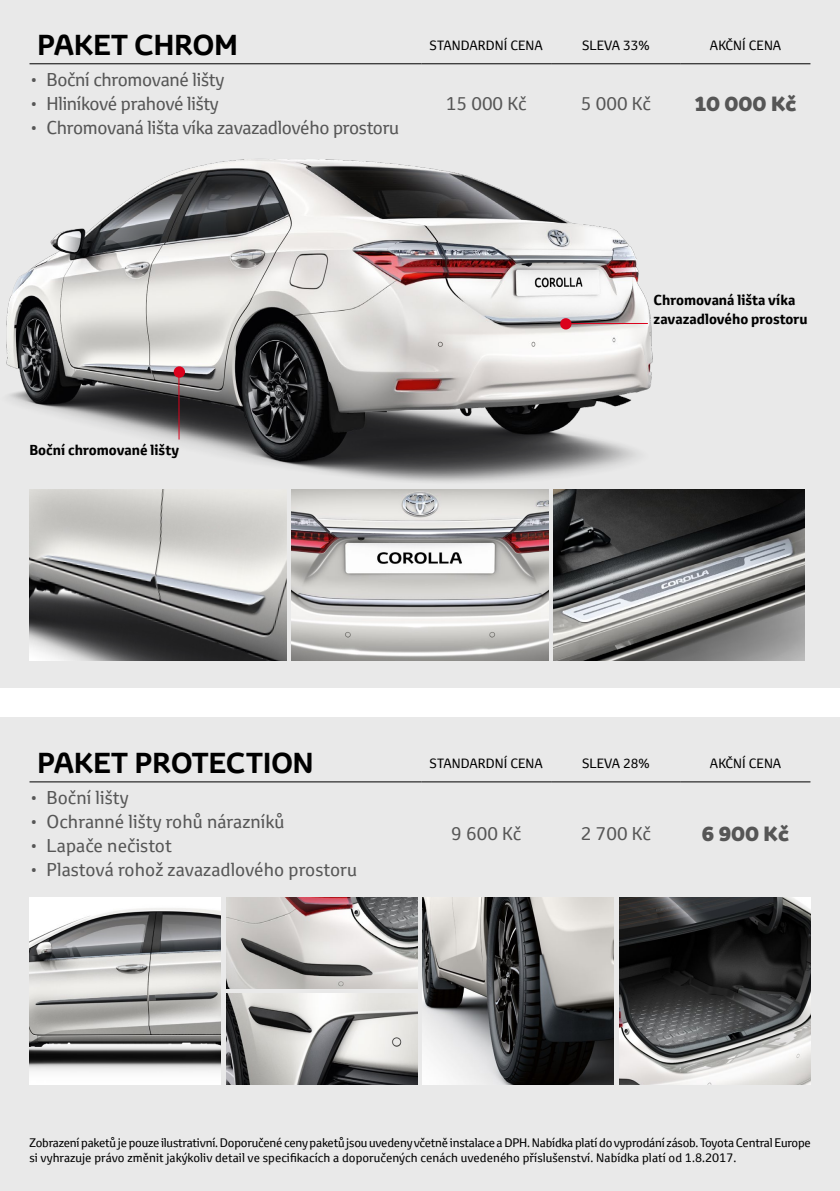
<style>
.page{position:relative;width:840px;height:1191px;background:#fff}
.page>*{position:absolute;margin:0;border:0;box-sizing:border-box;transform-origin:0 0}
.t1{font:700 28px "Toyota Display";color:#000}
.tab_normal{font:800 20px "Toyota Display";color:#565656}
.tab_normal-2{font:18px "Toyota Text";letter-spacing:-.015em;color:#565656}
.Caption_title{font:700 14px/19.2px "Toyota Text";color:#000}
.t2{font:13px "Toyota Text";color:#000}
.t3{font:12px/14.4px "Toyota Text";letter-spacing:-.02em;color:#000}
</style>
<div class="page">
<div style="left:0;top:0;width:839px;height:1191px;background:#e9e9e9"></div>
<img style="left:6px;top:159px;width:733px;height:338px">
<img style="left:29px;top:490px;width:257px;height:170px">
<img style="left:291px;top:490px;width:257px;height:170px">
<img style="left:553px;top:490px;width:251px;height:170px">
<img style="left:226px;top:897px;width:191px;height:91px">
<img style="left:29px;top:897px;width:191px;height:187px">
<img style="left:619px;top:897px;width:191px;height:187px">
<img style="left:227px;top:994px;width:190px;height:90px">
<img style="left:422px;top:897px;width:191px;height:187px">
<hr style="left:29px;top:63px;width:392px;height:1px;background:#000">
<hr style="left:421px;top:63px;width:129px;height:1px;background:#000">
<hr style="left:550px;top:63px;width:130px;height:1px;background:#000">
<hr style="left:680px;top:63px;width:130px;height:1px;background:#000">
<hr style="left:29px;top:781px;width:392px;height:1px;background:#000">
<hr style="left:421px;top:781px;width:129px;height:1px;background:#000">
<hr style="left:550px;top:781px;width:130px;height:1px;background:#000">
<hr style="left:680px;top:781px;width:130px;height:1px;background:#000">
<div style="left:0;top:688px;width:839px;height:29px;background:#fff"></div>
<hr style="left:178px;top:372px;width:1px;height:67px;background:#db021d">
<hr style="left:565px;top:323px;width:82px;height:1px;background:#db021d">
<div style="left:174px;top:367px;width:10px;height:10px;background:#db021d;border-radius:50%"></div>
<div style="left:173px;top:366px;width:12px;height:12px;border:2px solid #db021d;border-radius:50%"></div>
<div style="left:561px;top:319px;width:9px;height:9px;background:#db021d;border-radius:50%"></div>
<div style="left:560px;top:318px;width:11px;height:11px;border:2px solid #db021d;border-radius:50%"></div>
<p class="t1" style="left:37px;top:26px;width:201px">PAKET CHROM</p>
<p class="t2" style="left:429px;top:37px;width:115px">STANDARDNÍ CENA</p>
<p class="t2" style="left:581px;top:37px;width:69px">SLEVA 33%</p>
<p class="t2" style="left:709px;top:37px;width:73px">AKČNÍ CENA</p>
<p class="tab_normal-2" style="left:29px;top:67px;width:196px">• Boční chromované lišty</p>
<p class="tab_normal-2" style="left:29px;top:91px;width:191px">• Hliníkové prahové lišty</p>
<p class="tab_normal-2" style="left:29px;top:115px;width:371px">• Chromovaná lišta víka zavazadlového prostoru</p>
<p class="tab_normal-2" style="left:445px;top:91px;width:82px">15 000 Kč</p>
<p class="tab_normal-2" style="left:580px;top:91px;width:71px">5 000 Kč</p>
<p class="tab_normal" style="left:694px;top:89px;width:104px">10 000 Kč</p>
<p class="Caption_title" style="left:29px;top:441px;width:151px">Boční chromované lišty</p>
<p class="Caption_title" style="left:653px;top:290px;width:155px">Chromovaná lišta víka zavazadlového prostoru</p>
<p class="t1" style="left:37px;top:744px;width:277px">PAKET PROTECTION</p>
<p class="t2" style="left:429px;top:755px;width:115px">STANDARDNÍ CENA</p>
<p class="t2" style="left:581px;top:755px;width:69px">SLEVA 28%</p>
<p class="t2" style="left:709px;top:755px;width:73px">AKČNÍ CENA</p>
<p class="tab_normal-2" style="left:29px;top:786px;width:100px">• Boční lišty</p>
<p class="tab_normal-2" style="left:29px;top:810px;width:256px">• Ochranné lišty rohů nárazníků</p>
<p class="tab_normal-2" style="left:29px;top:834px;width:144px">• Lapače nečistot</p>
<p class="tab_normal-2" style="left:29px;top:858px;width:329px">• Plastová rohož zavazadlového prostoru</p>
<p class="tab_normal-2" style="left:451px;top:822px;width:71px">9 600 Kč</p>
<p class="tab_normal-2" style="left:580px;top:822px;width:71px">2 700 Kč</p>
<p class="tab_normal" style="left:701px;top:819px;width:89px">6 900 Kč</p>
<p class="t3" style="left:29px;top:1135px;width:782px">Zobrazení paketů je pouze ilustrativní. Doporučené ceny paketů jsou uvedeny včetně instalace a DPH. Nabídka platí do vyprodání zásob. Toyota Central Europe si vyhrazuje právo změnit jakýkoliv detail ve specifikacích a doporučených cenách uvedeného příslušenství. Nabídka platí od 1.8.2017.</p>
</div>
